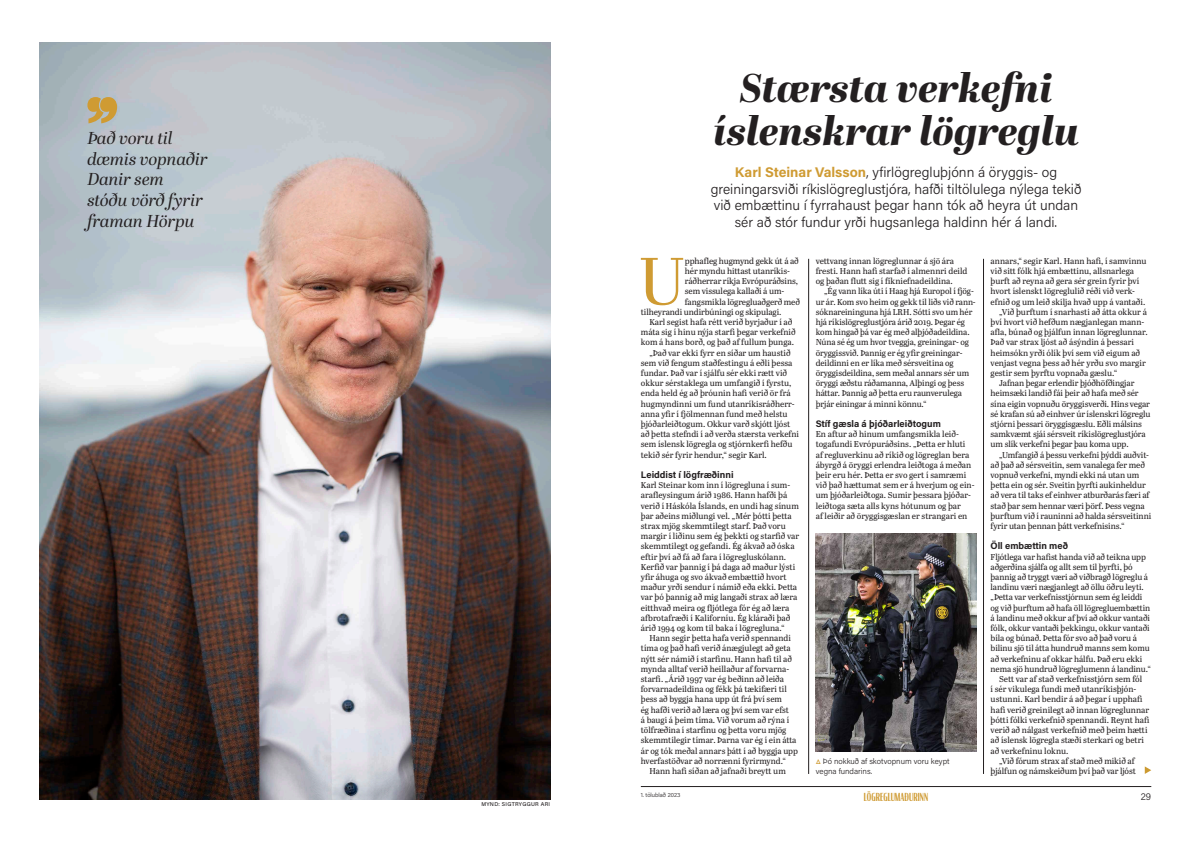
<style>
.page{position:relative;width:1191px;height:842px;background:#fff}
.page>*{position:absolute;margin:0;border:0;box-sizing:border-box;transform-origin:0 0}
.dropcap{font:66.8px "Abril Display";color:#cf9b33}
.fyrirsogn_abril{font:italic 800 40px "Abril Display";color:#231f20}
.t1{font:italic 17.2px/20.7px "Abril Display";color:#231f20}
.inngangur{font:300 14px/16.8px "Acumin Pro";color:#231f20;text-align:center}
.t2{font:500 11px "Condor Comp";letter-spacing:.01em;color:#cf9b33}
.t3{font:300 10px "Acumin Pro";color:#231f20}
.millifyrirsogn{font:700 9.5px "Acumin Pro";color:#231f20}
.meginmal{font:8.5px/10.2px "Abril Text";letter-spacing:-.01em;color:#231f20}
.meginmal_an_inndrattar{font:8.5px/10.2px "Abril Text";letter-spacing:-.01em;color:#231f20}
.dropcap-2{font:8.5px "Abril Text";letter-spacing:-.01em;color:#231f20}
.myndatexti{font:300 8px/9.6px "Acumin Pro";color:#231f20}
.t4{font:300 6px "Acumin Pro";color:#231f20}
.mynda_hof{font:500 5.5px "Acumin Pro";letter-spacing:.05em;color:#231f20}
.s1{font-weight:700;color:#cf9b33}
</style>
<div class="page">
<hr style="left:641px;top:786px;width:510px;height:1px;background:#231f20">
<img style="left:40px;top:43px;width:510px;height:756px">
<svg style="left:1144px;top:766px;width:7px;height:8px"></svg>
<img style="left:815px;top:533px;width:161px;height:218px">
<svg style="left:87px;top:97px;width:30px;height:26px"></svg>
<hr style="left:808px;top:259px;width:1px;height:515px;background:#231f20">
<hr style="left:983px;top:259px;width:1px;height:515px;background:#231f20">
<p class="t1" style="left:87px;top:129px;width:122px">Það voru til dæmis vopnaðir<br>Danir sem stóðu vörð fyrir framan Hörpu</p>
<p class="mynda_hof" style="left:481px;top:800px;width:70px">MYND: SIGTRYGGUR ARI</p>
<p class="fyrirsogn_abril" style="left:740px;top:60px;width:314px">Stærsta verkefni</p>
<p class="fyrirsogn_abril" style="left:713px;top:103px;width:367px">íslenskrar lögreglu</p>
<p class="inngangur" style="left:710px;top:163px;width:372px"><span class="s1">Karl Steinar Valsson</span>, yfirlögregluþjónn á öryggis- og greiningarsviði ríkislögreglustjóra, hafði tiltölulega nýlega tekið við embættinu í fyrrahaust þegar hann tók að heyra út undan sér að stór fundur yrði hugsanlega haldinn hér á landi.</p>
<p class="dropcap" style="left:638px;top:235px;width:48px">U</p>
<p class="dropcap-2" style="left:685px;top:255px;width:115px">pphafleg hugmynd gekk út á að</p>
<p class="dropcap-2" style="left:685px;top:265px;width:107px">hér myndu hittast utanríkis-</p>
<p class="dropcap-2" style="left:685px;top:275px;width:115px">ráðherrar ríkja Evrópuráðsins,</p>
<p class="dropcap-2" style="left:685px;top:285px;width:101px">sem vissulega kallaði á um-</p>
<p class="dropcap-2" style="left:685px;top:295px;width:117px">fangsmikla lögregluaðgerð með</p>
<p class="dropcap-2" style="left:641px;top:306px;width:142px">tilheyrandi undirbúningi og skipulagi.</p>
<p class="meginmal" style="left:641px;top:317px;width:156px;text-indent:9px">Karl segist hafa rétt verið byrjaður í að máta sig í hinu nýja starfi þegar verkefnið kom á hans borð, og það af fullum þunga.</p>
<p class="meginmal" style="left:641px;top:347px;width:160px;text-indent:9px">„Það var ekki fyrr en síðar um haustið sem við fengum staðfestingu á eðli þessa fundar. Það var í sjálfu sér ekki rætt við okkur sérstaklega um umfangið í fyrstu, enda held ég að þróunin hafi verið ör frá hugmyndinni um fund utanríkisráðherr&shy;anna yfir í fjölmennan fund með helstu þjóðarleiðtogum. Okkur varð skjótt ljóst að þetta stefndi í að verða stærsta verkefni sem íslensk lögregla og stjórnkerfi hefðu tekið sér fyrir hendur,“ segir Karl.</p>
<p class="millifyrirsogn" style="left:641px;top:468px;width:94px">Leiddist í lögfræðinni</p>
<p class="meginmal_an_inndrattar" style="left:641px;top:480px;width:160px">Karl Steinar kom inn í lögregluna í sum&shy;arafleysingum árið 1986. Hann hafði þá verið í Háskóla Íslands, en undi hag sínum þar aðeins miðlungi vel. „Mér þótti þetta strax mjög skemmtilegt starf. Það voru margir í liðinu sem ég þekkti og starfið var skemmtilegt og gefandi. Ég ákvað að óska eftir því að fá að fara í lögregluskólann.<br>Kerfið var þannig í þá daga að maður lýsti yfir áhuga og svo ákvað embættið hvort maður yrði sendur í námið eða ekki. Þetta var þó þannig að mig langaði strax að læra eitthvað meira og fljótlega fór ég að læra afbrotafræði í Kaliforníu. Ég kláraði það árið 1994 og kom til baka í lögregluna.“</p>
<p class="meginmal" style="left:641px;top:633px;width:159px;text-indent:9px">Hann segir þetta hafa verið spennandi tíma og það hafi verið ánægjulegt að geta nýtt sér námið í starfinu. Hann hafi til að mynda alltaf verið heillaður af forvarna&shy;starfi. „Árið 1997 var ég beðinn að leiða forvarnadeildina og fékk þá tækifæri til þess að byggja hana upp út frá því sem<br>ég hafði verið að læra og því sem var efst<br>á baugi á þeim tíma. Við vorum að rýna í tölfræðina í starfinu og þetta voru mjög skemmtilegir tímar. Þarna var ég í ein átta ár og tók meðal annars þátt í að byggja upp hverfastöðvar að norrænni fyrirmynd.“</p>
<p class="meginmal" style="left:649px;top:765px;width:138px">Hann hafi síðan að jafnaði breytt um</p>
<p class="t4" style="left:641px;top:791px;width:41px">1. tölublað 2023</p>
<p class="meginmal" style="left:815px;top:255px;width:153px">vettvang innan lögreglunnar á sjö ára fresti. Hann hafi starfað í almennri deild og þaðan flutt sig í fíkniefnadeildina.</p>
<p class="meginmal" style="left:815px;top:286px;width:162px;text-indent:9px">„Ég vann líka úti í Haag hjá Europol í fjög&shy;ur ár. Kom svo heim og gekk til liðs við rann&shy;sóknareininguna hjá LRH. Sótti svo um hér hjá ríkislögreglustjóra árið 2019. Þegar ég kom hingað þá var ég með alþjóðadeildina.<br>Núna sé ég um hvor tveggja, greiningar- og öryggissvið. Þannig er ég yfir greiningar&shy;deildinni en er líka með sérsveitina og öryggisdeildina, sem meðal annars sér um öryggi æðstu ráðamanna, Alþingi og þess háttar. Þannig að þetta eru raunverulega þrjár einingar á minni könnu.“</p>
<p class="millifyrirsogn" style="left:815px;top:417px;width:127px">Stíf gæsla á þjóðarleiðtogum</p>
<p class="meginmal_an_inndrattar" style="left:815px;top:429px;width:160px">En aftur að hinum umfangsmikla leið&shy;togafundi Evrópuráðsins. „Þetta er hluti af regluverkinu að ríkið og lögreglan bera ábyrgð á öryggi erlendra leiðtoga á meðan þeir eru hér. Þetta er svo gert í samræmi við það hættumat sem er á hverjum og ein&shy;um þjóðarleiðtoga. Sumir þessara þjóðar&shy;leiðtoga sæta alls kyns hótunum og þar<br>af leiðir að öryggisgæslan er strangari en</p>
<p class="myndatexti" style="left:815px;top:756px;width:135px"><span class="s1">△</span> Þó nokkuð af skotvopnum voru keypt vegna fundarins.</p>
<p class="meginmal_an_inndrattar" style="left:990px;top:255px;width:158px">annars,“ segir Karl. Hann hafi, í samvinnu við sitt fólk hjá embættinu, allsnarlega þurft að reyna að gera sér grein fyrir því hvort íslenskt lögreglulið réði við verk&shy;efnið og um leið skilja hvað upp á vantaði.</p>
<p class="meginmal" style="left:990px;top:306px;width:159px;text-indent:9px">„Við þurftum í snarhasti að átta okkur á því hvort við hefðum nægjanlegan mann&shy;afla, búnað og þjálfun innan lögreglunnar.<br>Það var strax ljóst að ásýndin á þessari heimsókn yrði ólík því sem við eigum að venjast vegna þess að hér yrðu svo margir gestir sem þyrftu vopnaða gæslu.“</p>
<p class="meginmal" style="left:990px;top:378px;width:161px;text-indent:9px">Jafnan þegar erlendir þjóðhöfðingjar heimsæki landið fái þeir að hafa með sér sína eigin vopnuðu öryggisverði. Hins vegar sé krafan sú að einhver úr íslenskri lögreglu stjórni þessari öryggisgæslu. Eðli málsins samkvæmt sjái sérsveit ríkislögreglustjóra um slík verkefni þegar þau koma upp.</p>
<p class="meginmal" style="left:990px;top:449px;width:162px;text-indent:9px">„Umfangið á þessu verkefni þýddi auðvit&shy;að það að sérsveitin, sem vanalega fer með vopnuð verkefni, myndi ekki ná utan um þetta ein og sér. Sveitin þyrfti aukinheldur að vera til taks ef einhver atburðarás færi af stað þar sem hennar væri þörf. Þess vegna þurftum við í rauninni að halda sérsveitinni fyrir utan þennan þátt verkefnisins.“</p>
<p class="millifyrirsogn" style="left:990px;top:539px;width:79px">Öll embættin með</p>
<p class="meginmal_an_inndrattar" style="left:990px;top:551px;width:162px">Fljótlega var hafist handa við að teikna upp aðgerðina sjálfa og allt sem til þyrfti, þó þannig að tryggt væri að viðbragð lögreglu á landinu væri nægjanlegt að öllu öðru leyti. „Þetta var verkefnisstjórnun sem ég leiddi og við þurftum að hafa öll lögregluembættin á landinu með okkur af því að okkur vantaði fólk, okkur vantaði þekkingu, okkur vantaði bíla og búnað. Þetta fór svo að það voru á bilinu sjö til átta hundruð manns sem komu að verkefninu af okkar hálfu. Það eru ekki nema sjö hundruð lögreglumenn á landinu.“</p>
<p class="meginmal" style="left:990px;top:674px;width:160px;text-indent:9px">Sett var af stað verkefnisstjórn sem fól<br>í sér vikulega fundi með utanríkisþjón&shy;ustunni. Karl bendir á að þegar í upphafi hafi verið greinilegt að innan lögreglunnar þótti fólki verkefnið spennandi. Reynt hafi verið að nálgast verkefnið með þeim hætti að íslensk lögregla stæði sterkari og betri að verkefninu loknu.</p>
<p class="meginmal" style="left:990px;top:755px;width:147px;text-align:right">„Við fórum strax af stað með mikið af þjálfun og námskeiðum því það var ljóst</p>
<p class="t2" style="left:864px;top:790px;width:66px">LÖGREGLUMAÐURINN</p>
<p class="t3" style="left:1140px;top:789px;width:12px">29</p>
</div>
